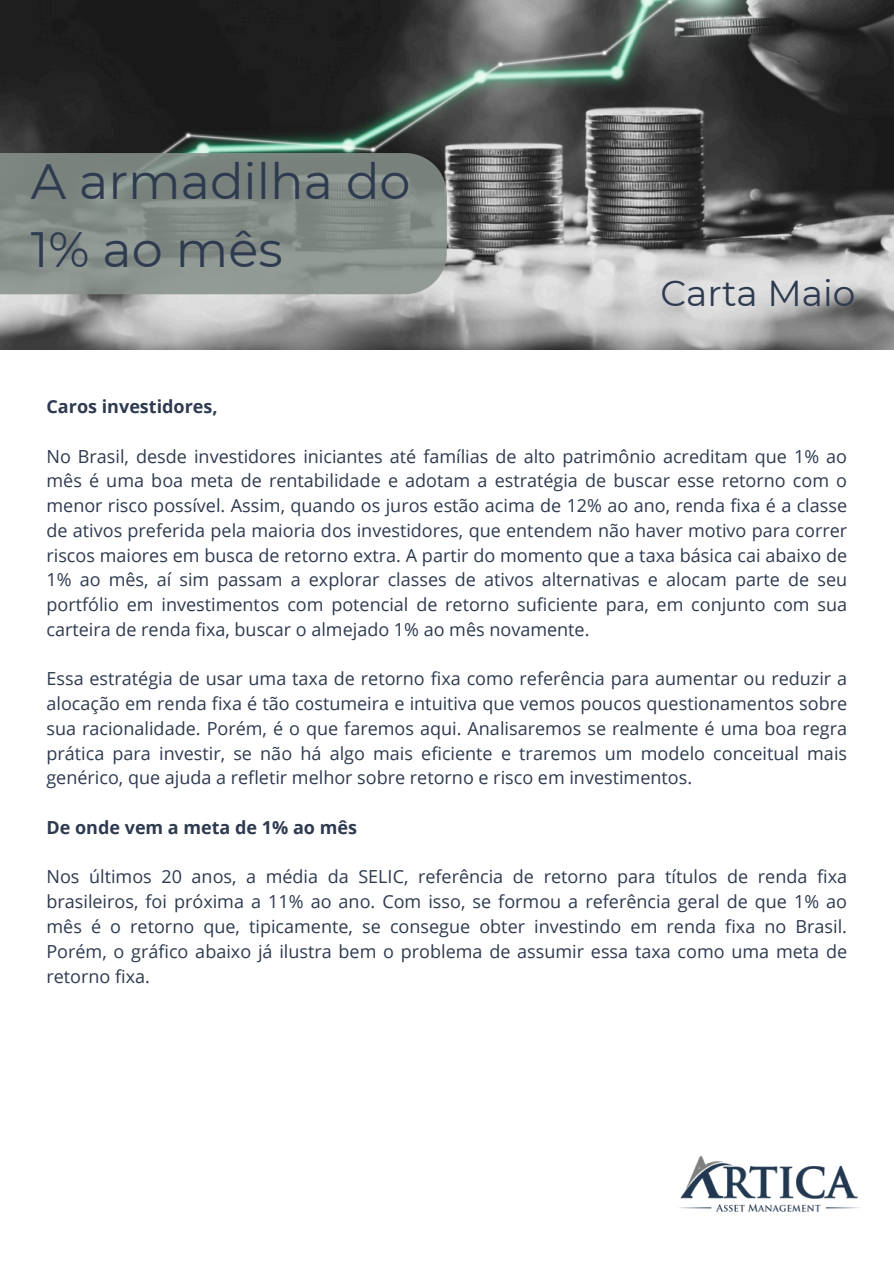
<style>
.page{position:relative;width:894px;height:1264px;background:#fff}
.page>*{position:absolute;margin:0;border:0;box-sizing:border-box;transform-origin:0 0}
.t1{font:49.5px/68.7px "Montserrat";color:#2e3a4f}
.t2{font:36px "Montserrat";color:#2e3a4f}
.t3{font:18px/24.8px "Open Sans";color:#2e3a4f;text-align:justify}
.t4{font:700 18px "Open Sans";color:#2e3a4f}
</style>
<div class="page">
<img style="left:0;top:0;width:893px;height:350px">
<svg style="left:0;top:153px;width:446px;height:141px;background:#848d88"></svg>
<img style="left:679px;top:1155px;width:181px;height:57px">
<p class="t1" style="left:31px;top:147px;width:381px">A armadilha do<br>1% ao mês</p>
<p class="t2" style="left:660px;top:271px;width:196px">Carta Maio</p>
<p class="t4" style="left:46px;top:394px;width:173px">Caros investidores,</p>
<p class="t3" style="left:46px;top:443px;width:802px">No Brasil, desde investidores iniciantes até famílias de alto patrimônio acreditam que 1% ao mês é uma boa meta de rentabilidade e adotam a estratégia de buscar esse retorno com o menor risco possível. Assim, quando os juros estão acima de 12% ao ano, renda fixa é a classe de ativos preferida pela maioria dos investidores, que entendem não haver motivo para correr riscos maiores em busca de retorno extra. A partir do momento que a taxa básica cai abaixo de 1% ao mês, aí sim passam a explorar classes de ativos alternativas e alocam parte de seu portfólio em investimentos com potencial de retorno suficiente para, em conjunto com sua carteira de renda fixa, buscar o almejado 1% ao mês novamente.</p>
<h1 class="t3" style="left:46px;top:666px;width:802px">Essa estratégia de usar uma taxa de retorno fixa como referência para aumentar ou reduzir a alocação em renda fixa é tão costumeira e intuitiva que vemos poucos questionamentos sobre sua racionalidade. Porém, é o que faremos aqui. Analisaremos se realmente é uma boa regra prática para investir, se não há algo mais eficiente e traremos um modelo conceitual mais genérico, que ajuda a refletir melhor sobre retorno e risco em investimentos.</h1>
<h2 class="t4" style="left:46px;top:814px;width:312px">De onde vem a meta de 1% ao mês</h2>
<h3 class="t3" style="left:46px;top:864px;width:802px">Nos últimos 20 anos, a média da SELIC, referência de retorno para títulos de renda fixa brasileiros, foi próxima a 11% ao ano. Com isso, se formou a referência geral de que 1% ao mês é o retorno que, tipicamente, se consegue obter investindo em renda fixa no Brasil.<br>Porém, o gráfico abaixo já ilustra bem o problema de assumir essa taxa como uma meta de retorno fixa.</h3>
</div>
